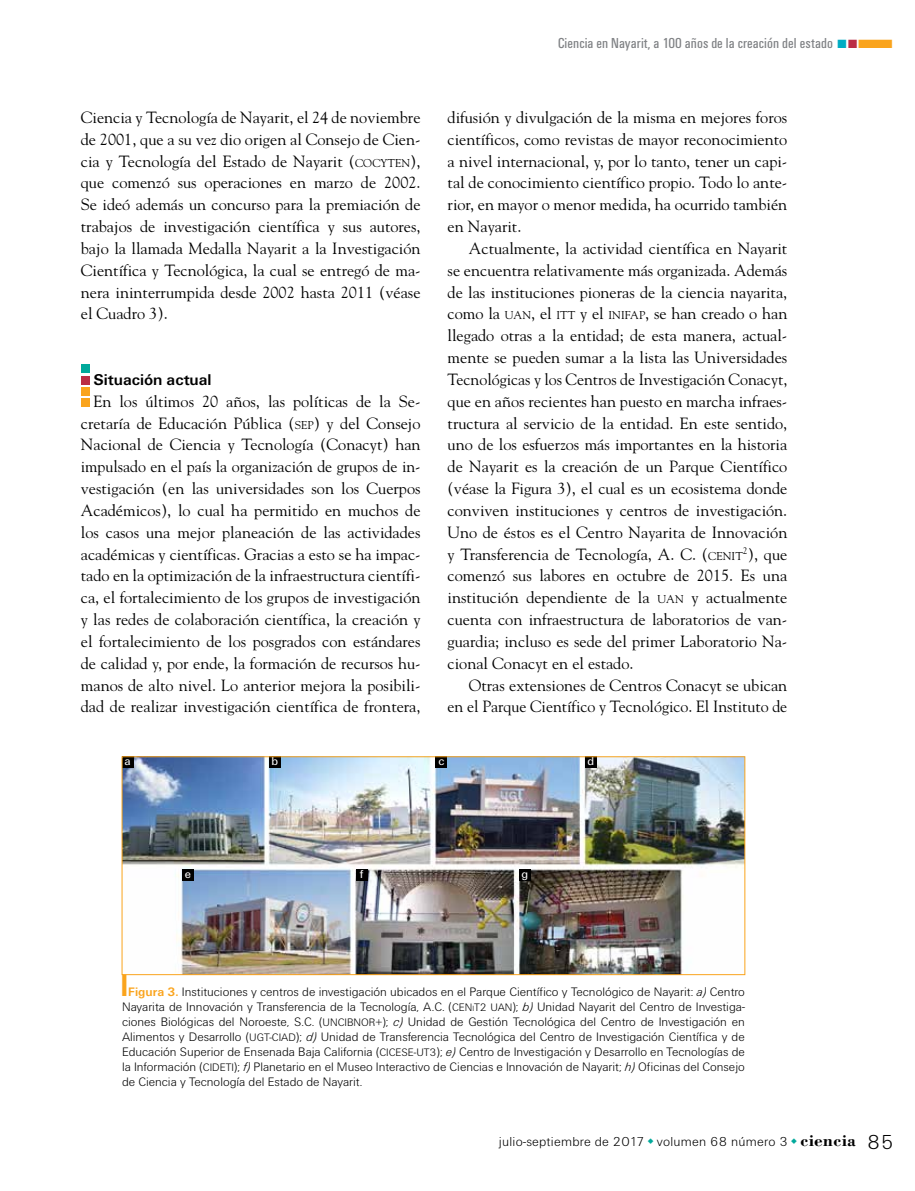
<style>
.page{position:relative;width:915px;height:1191px;background:#fff}
.page>*{position:absolute;margin:0;border:0;box-sizing:border-box;transform-origin:0 0}
.t1{font:16.2px/21.9px "Goudy";color:#000;text-align:justify}
.t2{font:700 16.2px "Unitus T";color:#000}
.t3{font:condensed 15px "Unitus T";letter-spacing:.005em;color:#808285}
.t4{font:300 13.5px "Unitus T";letter-spacing:.02em;color:#000}
.t5{font:300 12.75px/15px "Unitus T";color:#000;text-align:justify}
.t6{font:12px "Unitus T";color:#fff}
.s1{font-size:11.4px}
.s2{color:#00acc3}
.s3{color:#bb2d45}
.s4{color:#faa41d}
.s5{font-weight:700;color:#faa41d}
.s6{font-style:italic}
.s7{font-size:11.25px}
.s8{font-size:7.8px}
.s9{font-style:inherit}
.s10{font-family:"Bodoni";font-weight:700;font-size:17.25px}
.s11{font-size:21px}
</style>
<div class="page">
<div style="left:81px;top:398px;width:8px;height:9px;background:#faa41d"></div>
<div style="left:81px;top:387px;width:8px;height:8px;background:#faa41d"></div>
<div style="left:81px;top:376px;width:8px;height:8px;background:#bb2d45"></div>
<div style="left:81px;top:365px;width:8px;height:8px;background:#00a99b"></div>
<img style="left:124px;top:758px;width:619px;height:215px">
<div style="left:182px;top:869px;width:11px;height:12px;background:#000"></div>
<div style="left:356px;top:869px;width:11px;height:12px;background:#000"></div>
<div style="left:519px;top:869px;width:11px;height:12px;background:#000"></div>
<div style="left:269px;top:757px;width:11px;height:11px;background:#000"></div>
<div style="left:122px;top:757px;width:11px;height:11px;background:#000"></div>
<div style="left:435px;top:757px;width:12px;height:11px;background:#000"></div>
<div style="left:585px;top:757px;width:11px;height:11px;background:#000"></div>
<div style="left:122px;top:756px;width:623px;height:219px;border:1px solid #faa41d"></div>
<p class="t1" style="left:81px;top:106px;width:341px">Ciencia y Tecnología de Nayarit, el 24 de noviembre de 2001, que a su vez dio origen al Consejo de Cien&shy;cia y Tecnología del Estado de Nayarit (<span class="s1">COCYTEN</span>), que comenzó sus operaciones en marzo de 2002.<br>Se ideó además un concurso para la premiación de trabajos de investigación científica y sus autores, bajo la llamada Medalla Nayarit a la Investigación Científica y Tecnológica, la cual se entregó de ma&shy;nera ininterrumpida desde 2002 hasta 2011 (véase el Cuadro 3).</p>
<p class="t2" style="left:93px;top:370px;width:120px">Situación actual</p>
<p class="t1" style="left:81px;top:390px;width:341px;text-indent:13px">En los últimos 20 años, las políticas de la Se&shy;cretaría de Educación Pública (<span class="s1">SEP</span>) y del Consejo Nacional de Ciencia y Tecnología (Conacyt) han impulsado en el país la organización de grupos de in&shy;vestigación (en las universidades son los Cuerpos Académicos), lo cual ha permitido en muchos de los casos una mejor planeación de las actividades académicas y científicas. Gracias a esto se ha impac&shy;tado en la optimización de la infraestructura científi&shy;ca, el fortalecimiento de los grupos de investigación y las redes de colaboración científica, la creación y el fortalecimiento de los posgrados con estándares de calidad y, por ende, la formación de recursos hu&shy;manos de alto nivel. Lo anterior mejora la posibili&shy;dad de realizar investigación científica de frontera,</p>
<p class="t3" style="left:558px;top:34px;width:337px">Ciencia en Nayarit, a 100 años de la creación del estado <span class="s2">■</span><span class="s3">■</span><span class="s4">■</span></p>
<p class="t1" style="left:447px;top:106px;width:341px">difusión y divulgación de la misma en mejores foros científicos, como revistas de mayor reconocimiento a nivel internacional, y, por lo tanto, tener un capi&shy;tal de conocimiento científico propio. Todo lo ante&shy;rior, en mayor o menor medida, ha ocurrido también en Nayarit.</p>
<p class="t1" style="left:447px;top:237px;width:341px;text-indent:21px">Actualmente, la actividad científica en Nayarit se encuentra relativamente más organizada. Además de las instituciones pioneras de la ciencia nayarita, como la <span class="s1">UAN</span>, el <span class="s1">ITT</span> y el <span class="s1">INIFAP</span>, se han creado o han llegado otras a la entidad; de esta manera, actual&shy;mente se pueden sumar a la lista las Universidades Tecnológicas y los Centros de Investigación Conacyt, que en años recientes han puesto en marcha infraes&shy;tructura al servicio de la entidad. En este sentido, uno de los esfuerzos más importantes en la historia de Nayarit es la creación de un Parque Científico (véase la Figura 3), el cual es un ecosistema donde conviven instituciones y centros de investigación.<br>Uno de éstos es el Centro Nayarita de Innovación y Transferencia de Tecnología, A. C. (<span class="s1">CENIT</span><sup>2</sup>), que comenzó sus labores en octubre de 2015. Es una institución dependiente de la <span class="s1">UAN</span> y actualmente cuenta con infraestructura de laboratorios de van&shy;guardia; incluso es sede del primer Laboratorio Na&shy;cional Conacyt en el estado.</p>
<p class="t1" style="left:447px;top:673px;width:341px;text-align:right">Otras extensiones de Centros Conacyt se ubican<br>en el Parque Científico y Tecnológico. El Instituto de</p>
<p class="t6" style="left:124px;top:754px;width:8px">a</p>
<p class="t6" style="left:271px;top:754px;width:8px">b</p>
<p class="t6" style="left:438px;top:754px;width:7px">c</p>
<p class="t6" style="left:587px;top:754px;width:8px">d</p>
<p class="t6" style="left:185px;top:867px;width:8px">e</p>
<p class="t6" style="left:359px;top:867px;width:5px">f</p>
<p class="t6" style="left:521px;top:867px;width:8px">g</p>
<p class="t5" style="left:122px;top:984px;width:624px"><span class="s4">■</span> <span class="s5">Figura 3.</span> Instituciones y centros de investigación ubicados en el Parque Científico y Tecnológico de Nayarit: <span class="s6">a)</span> Centro Nayarita de Innovación y Transferencia de la Tecnología, A.C. (<span class="s7">CEN</span><span class="s8">i</span><span class="s7">T2 UAN</span><span class="s9">);</span> <span class="s6">b)</span> Unidad Nayarit del Centro de Investiga&shy;ciones Biológicas del Noroeste, S.C. (<span class="s7">UNCIBNOR+</span>); <span class="s6">c)</span> Unidad de Gestión Tecnológica del Centro de Investigación en Alimentos y Desarrollo (<span class="s7">UGT-CIAD</span>); <span class="s6">d)</span> Unidad de Transferencia Tecnológica del Centro de Investigación Científica y de Educación Superior de Ensenada Baja California (<span class="s7">CICESE-UT3</span>); <span class="s6">e)</span> Centro de Investigación y Desarrollo en Tecnologías de la Información (<span class="s7">CIDETI</span>); <span class="s6">f)</span> Planetario en el Museo Interactivo de Ciencias e Innovación de Nayarit; <span class="s6">h)</span> Oficinas del Consejo de Ciencia y Tecnología del Estado de Nayarit.</p>
<p class="t4" style="left:498px;top:1133px;width:396px">julio-septiembre de 2017 volumen 68 número 3 <span class="s10">ciencia</span> <span class="s11">85</span></p>
</div>
